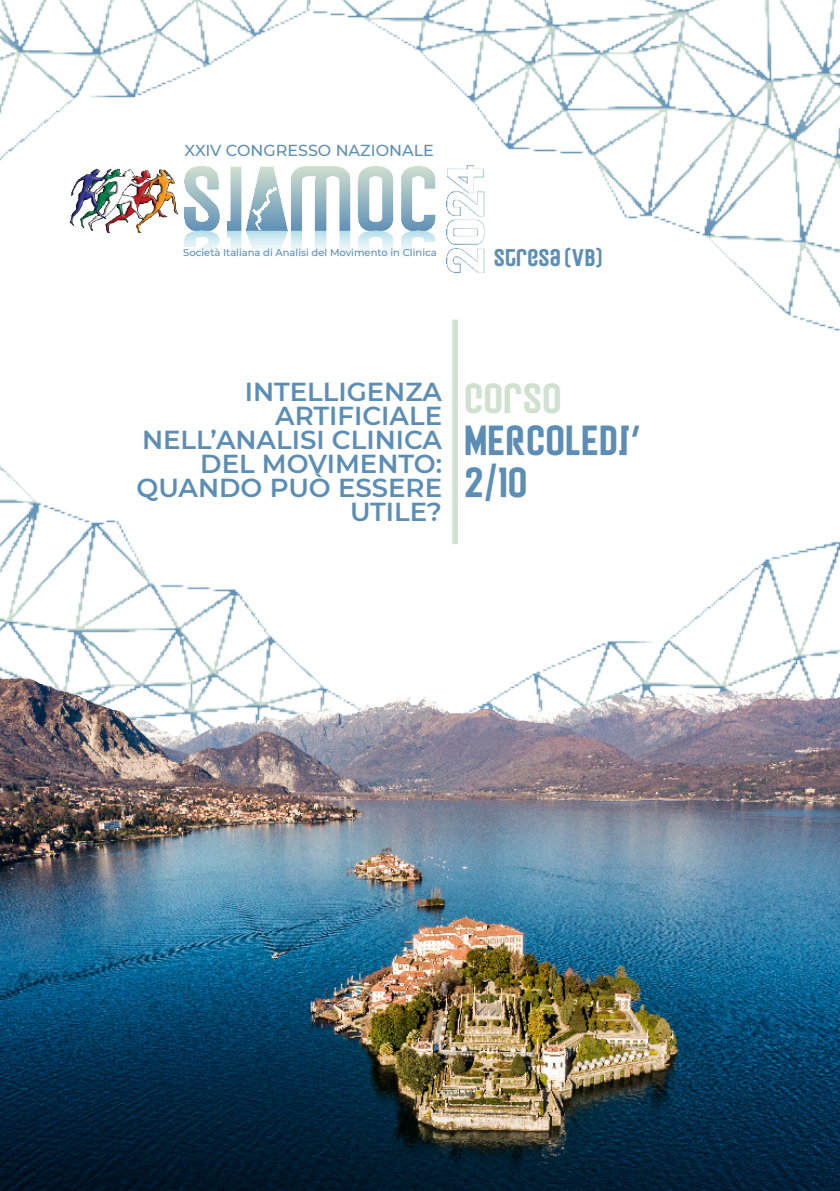
<style>
.page{position:relative;width:840px;height:1191px;background:#fff}
.page>*{position:absolute;margin:0;border:0;box-sizing:border-box;transform-origin:0 0}
.t1{font:700 42px "Peyton Display";color:#5c8eb5}
.t2{font:700 42px "Peyton Display";color:#d1e1d0}
.t3{font:600 26px/24px "Montserrat";color:#5c8eb5;text-align:right}
.t4{font:700 24.2px "Peyton Display";color:#5c8eb5}
.t5{font:500 16px "Montserrat";color:#5c8eb5}
.t6{font:500 10px "Montserrat";color:#5c8eb5}
</style>
<div class="page">
<img style="left:0;top:0;width:839px;height:360px">
<img style="left:0;top:378px;width:839px;height:283px">
<img style="left:0;top:661px;width:839px;height:530px">
<img style="left:165px;top:160px;width:337px;height:142px">
<img style="left:45px;top:167px;width:135px;height:71px">
<div style="left:452px;top:319px;width:5px;height:225px;background:#d1e1d0"></div>
<p class="t5" style="left:184px;top:139px;width:251px">XXIV CONGRESSO NAZIONALE</p>
<p class="t6" style="left:183px;top:245px;width:255px">Società Italiana di Analisi del Movimento in Clinica</p>
<p class="t4" style="left:493px;top:245px;width:110px">STRESA (VB)</p>
<p class="t3" style="left:244px;top:379px;width:199px">INTELLIGENZA</p>
<p class="t3" style="left:275px;top:403px;width:168px">ARTIFICIALE</p>
<p class="t3" style="left:142px;top:427px;width:301px">NELL’ANALISI CLINICA</p>
<p class="t3" style="left:200px;top:451px;width:243px">DEL MOVIMENTO:</p>
<p class="t3" style="left:136px;top:475px;width:307px">QUANDO PUÒ ESSERE<br>UTILE?</p>
<p class="t2" style="left:464px;top:378px;width:99px">CORSO</p>
<p class="t1" style="left:464px;top:420px;width:178px">MERCOLEDI’</p>
<p class="t1" style="left:464px;top:462px;width:65px">2/10</p>
</div>
